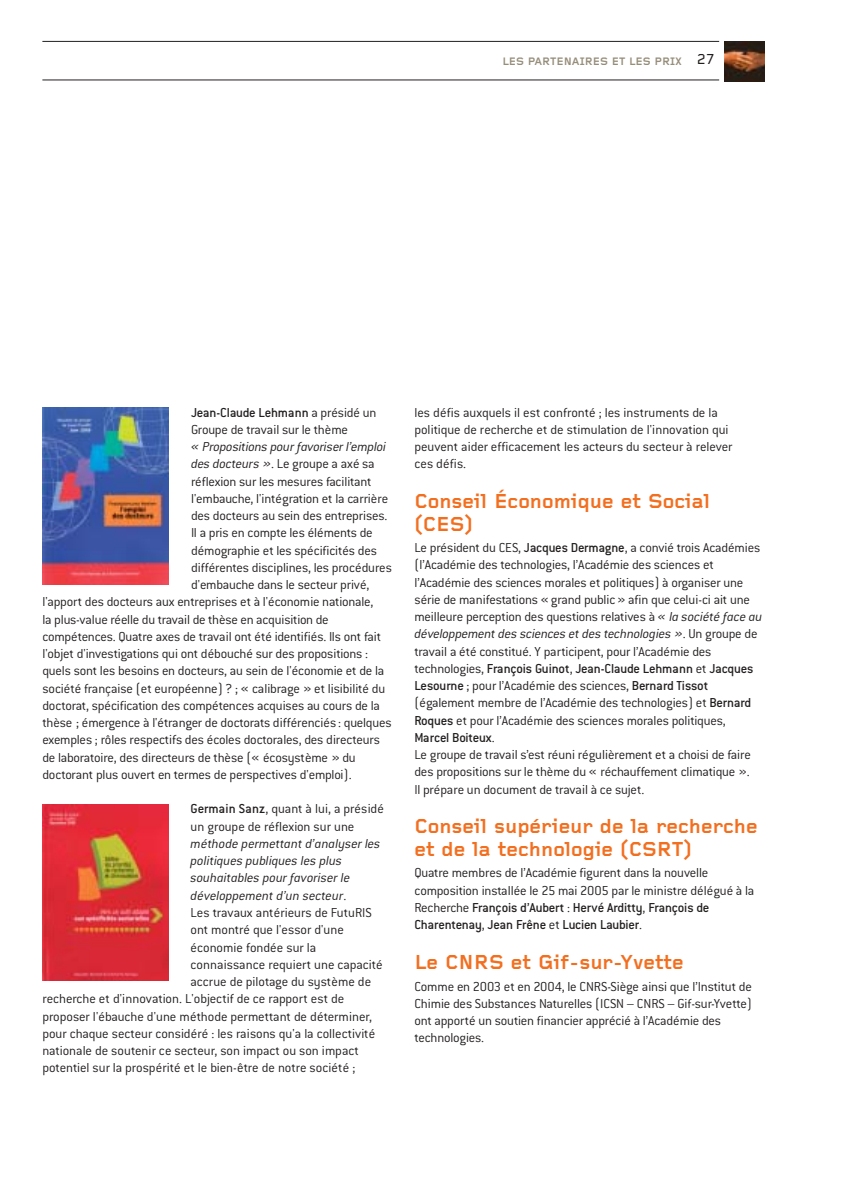
<style>
.page{position:relative;width:849px;height:1190px;background:#fff}
.page>*{position:absolute;margin:0;border:0;box-sizing:border-box;transform-origin:0 0}
.t1{font:700 21px/22.5px "Foundry Gridnik";color:#f36f20}
.t2{font:300 14.25px/17.2px "Conduit ITC";letter-spacing:-.01em;color:#231f1f}
.t3{font:italic 300 14.25px "Conduit ITC";letter-spacing:-.005em;color:#231f1f}
.t4{font:700 11.25px "Foundry Gridnik";color:#968d7a}
.s1{font-weight:500;font-size:15px;color:#231f1f}
.s2{font-weight:500}
.s3{font-style:italic}
.s4{font-style:normal}
</style>
<div class="page">
<img style="left:724px;top:41px;width:40px;height:40px">
<hr style="left:42px;top:41px;width:677px;height:1px;background:#231f1f">
<hr style="left:42px;top:80px;width:677px;height:1px;background:#231f1f">
<img style="left:42px;top:407px;width:127px;height:177px">
<img style="left:42px;top:804px;width:126px;height:176px">
<p class="t4" style="left:502px;top:57px;width:214px">LES PARTENAIRES ET LES PRIX <span class="s1">27</span></p>
<p class="t2" style="left:191px;top:405px;width:187px"><span class="s2">Jean-Claude Lehmann</span> a présidé un<br>Groupe de travail sur le thème</p>
<p class="t3" style="left:191px;top:442px;width:197px">« Propositions pour favoriser l’emploi</p>
<p class="t2" style="left:191px;top:457px;width:185px"><span class="s3">des docteurs »</span>. Le groupe a axé sa</p>
<p class="t2" style="left:191px;top:474px;width:182px">réflexion sur les mesures facilitant</p>
<p class="t2" style="left:191px;top:491px;width:199px">l'embauche, l'intégration et la carrière</p>
<p class="t2" style="left:191px;top:508px;width:198px">des docteurs au sein des entreprises.</p>
<p class="t2" style="left:191px;top:526px;width:183px">Il a pris en compte les éléments de</p>
<p class="t2" style="left:191px;top:543px;width:188px">démographie et les spécificités des</p>
<p class="t2" style="left:191px;top:560px;width:202px">différentes disciplines, les procédures</p>
<p class="t2" style="left:191px;top:577px;width:180px">d'embauche dans le secteur privé,</p>
<p class="t2" style="left:42px;top:595px;width:333px">l'apport des docteurs aux entreprises et à l'économie nationale,</p>
<p class="t2" style="left:42px;top:612px;width:288px">la plus-value réelle du travail de thèse en acquisition de</p>
<p class="t2" style="left:42px;top:629px;width:340px">compétences. Quatre axes de travail ont été identifiés. Ils ont fait</p>
<p class="t2" style="left:42px;top:646px;width:327px">l'objet d'investigations qui ont débouché sur des propositions :</p>
<p class="t2" style="left:42px;top:664px;width:343px">quels sont les besoins en docteurs, au sein de l'économie et de la</p>
<p class="t2" style="left:42px;top:681px;width:344px">société française (et européenne) ? ; « calibrage » et lisibilité du</p>
<p class="t2" style="left:42px;top:698px;width:339px">doctorat, spécification des compétences acquises au cours de la</p>
<p class="t2" style="left:42px;top:715px;width:351px">thèse ; émergence à l'étranger de doctorats différenciés : quelques</p>
<p class="t2" style="left:42px;top:733px;width:339px">exemples ; rôles respectifs des écoles doctorales, des directeurs</p>
<p class="t2" style="left:42px;top:750px;width:315px">de laboratoire, des directeurs de thèse (« écosystème » du</p>
<p class="t2" style="left:42px;top:767px;width:311px">doctorant plus ouvert en termes de perspectives d'emploi).</p>
<p class="t2" style="left:191px;top:802px;width:195px"><span class="s2">Germain Sanz</span>, quant à lui, a présidé un groupe de réflexion sur une</p>
<p class="t3" style="left:191px;top:838px;width:191px">méthode permettant d’analyser les</p>
<p class="t3" style="left:191px;top:856px;width:153px">politiques publiques les plus</p>
<p class="t3" style="left:191px;top:873px;width:161px">souhaitables pour favoriser le</p>
<p class="t3" style="left:191px;top:890px;width:157px">développement d’un secteur<span class="s4">.</span></p>
<p class="t2" style="left:191px;top:905px;width:183px">Les travaux antérieurs de FutuRIS</p>
<p class="t2" style="left:191px;top:922px;width:155px">ont montré que l'essor d'une</p>
<p class="t2" style="left:191px;top:939px;width:127px">économie fondée sur la</p>
<p class="t2" style="left:191px;top:957px;width:194px">connaissance requiert une capacité</p>
<p class="t2" style="left:191px;top:974px;width:182px">accrue de pilotage du système de</p>
<p class="t2" style="left:42px;top:991px;width:303px">recherche et d'innovation. L'objectif de ce rapport est de</p>
<p class="t2" style="left:42px;top:1008px;width:331px">proposer l'ébauche d'une méthode permettant de déterminer,</p>
<p class="t2" style="left:42px;top:1026px;width:334px">pour chaque secteur considéré : les raisons qu'a la collectivité</p>
<p class="t2" style="left:42px;top:1043px;width:318px">nationale de soutenir ce secteur, son impact ou son impact</p>
<p class="t2" style="left:42px;top:1060px;width:314px">potentiel sur la prospérité et le bien-être de notre société ;</p>
<p class="t2" style="left:414px;top:405px;width:320px">les défis auxquels il est confronté ; les instruments de la politique de recherche et de stimulation de l'innovation qui peuvent aider efficacement les acteurs du secteur à relever ces défis.</p>
<h1 class="t1" style="left:414px;top:491px;width:297px">Conseil Économique et Social (CES)</h1>
<p class="t2" style="left:414px;top:540px;width:349px">Le président du CES, <span class="s2">Jacques Dermagne</span>, a convié trois Académies (l’Académie des technologies, l’Académie des sciences et l’Académie des sciences morales et politiques) à organiser une série de manifestations « grand public » afin que celui-ci ait une meilleure perception des questions relatives à <span class="s3">« la société face au développement des sciences et des technologies »</span>. Un groupe de travail a été constitué. Y participent, pour l’Académie des technologies, <span class="s2">François Guinot</span>, <span class="s2">Jean-Claude Lehmann</span> et <span class="s2">Jacques Lesourne</span> ; pour l’Académie des sciences, <span class="s2">Bernard Tissot </span>(également membre de l’Académie des technologies) et <span class="s2">Bernard Roques</span> et pour l’Académie des sciences morales politiques, <span class="s2">Marcel Boiteux</span>.<br>Le groupe de travail s’est réuni régulièrement et a choisi de faire des propositions sur le thème du « réchauffement climatique ».<br>Il prépare un document de travail à ce sujet.</p>
<h1 class="t1" style="left:414px;top:817px;width:345px">Conseil supérieur de la recherche et de la technologie (CSRT)</h1>
<p class="t2" style="left:414px;top:866px;width:341px">Quatre membres de l’Académie figurent dans la nouvelle composition installée le 25 mai 2005 par le ministre délégué à la Recherche <span class="s2">François d’Aubert</span> : <span class="s2">Hervé Arditty</span>, <span class="s2">François de Charentenay</span>, <span class="s2">Jean Frêne</span> et <span class="s2">Lucien Laubier</span>.</p>
<h1 class="t1" style="left:414px;top:952px;width:271px">Le CNRS et Gif-sur-Yvette</h1>
<p class="t2" style="left:414px;top:979px;width:339px">Comme en 2003 et en 2004, le CNRS-Siège ainsi que l’Institut de Chimie des Substances Naturelles (ICSN – CNRS – Gif-sur-Yvette) ont apporté un soutien financier apprécié à l’Académie des technologies.</p>
</div>
